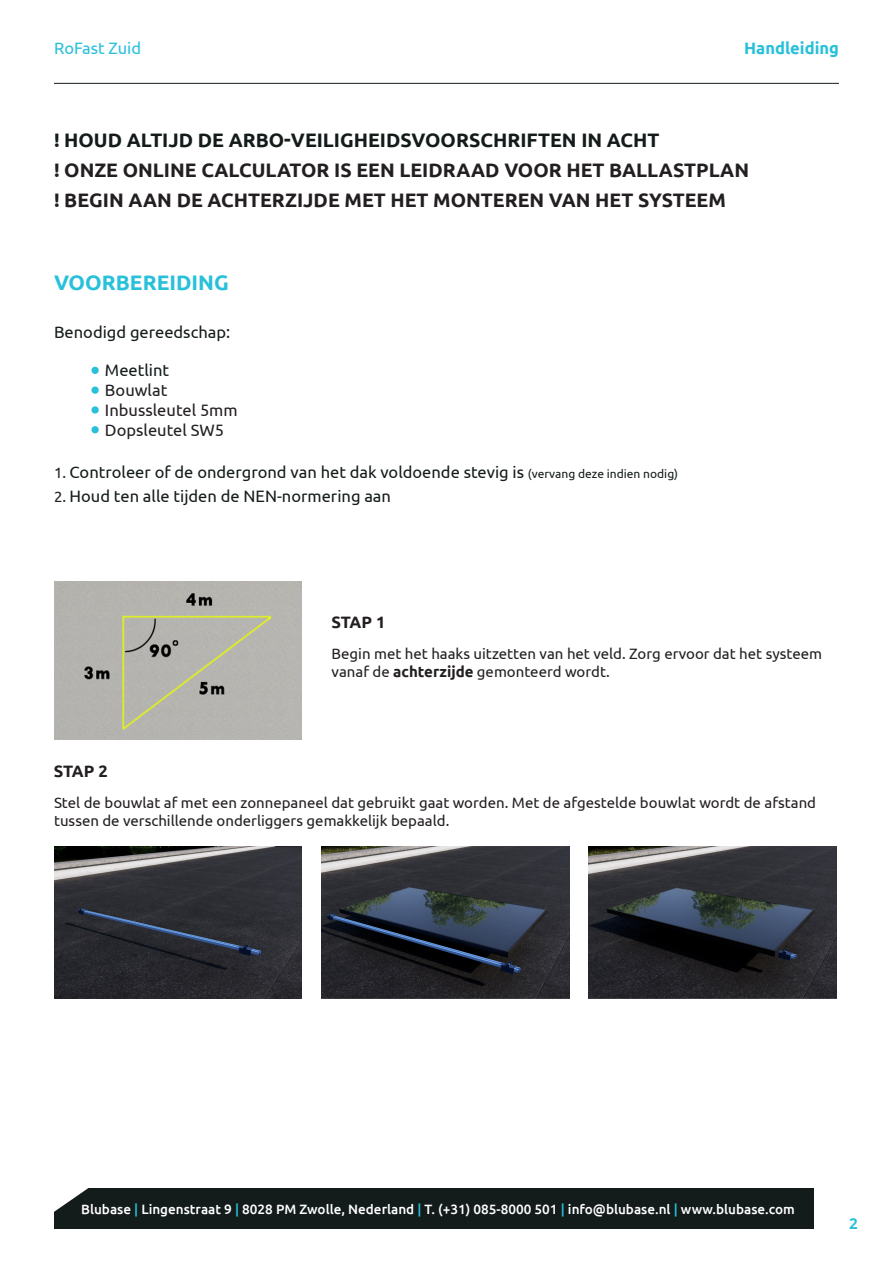
<style>
.page{position:relative;width:893px;height:1263px;background:#fff}
.page>*{position:absolute;margin:0;border:0;box-sizing:border-box;transform-origin:0 0}
.t1{font:700 21px "Ubuntu";color:#29c0da}
.t2{font:700 19.5px "Ubuntu";color:#231f20}
.t3{font:700 19.5px "Ubuntu";color:#141c1b}
.t4{font:16.5px "Ubuntu";color:#141c1b}
.t5{font:16.5px "Ubuntu";color:#231f20}
.t6{font:700 16.5px "Ubuntu";color:#29c0da}
.t7{font:16.5px "Ubuntu";color:#29c0da}
.t8{font:700 16.5px "Ubuntu";letter-spacing:-.02em;color:#231f20}
.t9{font:15px/18px "Ubuntu";color:#231f20}
.t10{font:700 15px "Open Sans";color:#29c0da}
.t11{font:500 13.5px "Ubuntu";color:#fff}
.s1{color:#29c0da}
.s2{font-size:15px;color:#231f20}
.s3{font-size:12px}
.s4{font-weight:700}
</style>
<div class="page">
<hr style="left:54px;top:83px;width:785px;height:1px;background:#141c1b">
<div style="left:54px;top:582px;width:248px;height:157px;background:#b5b4af"></div>
<img style="left:54px;top:846px;width:248px;height:152px">
<img style="left:321px;top:846px;width:248px;height:152px">
<img style="left:588px;top:846px;width:248px;height:152px">
<div style="left:54px;top:1188px;width:759px;height:41px;background:#141c1b"></div>
<svg style="left:54px;top:1188px;width:35px;height:24px"></svg>
<p class="t7" style="left:54px;top:38px;width:89px">RoFast Zuid</p>
<p class="t6" style="left:744px;top:38px;width:96px">Handleiding</p>
<p class="t3" style="left:54px;top:129px;width:607px">! HOUD ALTIJD DE ARBO-VEILIGHEIDSVOORSCHRIFTEN IN ACHT</p>
<p class="t2" style="left:54px;top:159px;width:697px">! ONZE ONLINE CALCULATOR IS EEN LEIDRAAD VOOR HET BALLASTPLAN</p>
<p class="t2" style="left:54px;top:189px;width:673px">! BEGIN AAN DE ACHTERZIJDE MET HET MONTEREN VAN HET SYSTEEM</p>
<p class="t1" style="left:54px;top:270px;width:176px">VOORBEREIDING</p>
<p class="t4" style="left:54px;top:322px;width:178px">Benodigd gereedschap:</p>
<p class="t4" style="left:92px;top:360px;width:79px"><span class="s1">•</span> Meetlint</p>
<p class="t5" style="left:92px;top:380px;width:77px"><span class="s1">•</span> Bouwlat</p>
<p class="t5" style="left:92px;top:400px;width:147px"><span class="s1">•</span> Inbussleutel 5mm</p>
<p class="t5" style="left:92px;top:420px;width:134px"><span class="s1">•</span> Dopsleutel SW5</p>
<p class="t4" style="left:54px;top:462px;width:626px"><span class="s2">1.</span> Controleer of de ondergrond van het dak voldoende stevig is <span class="s3">(vervang deze indien nodig)</span></p>
<p class="t4" style="left:54px;top:486px;width:339px"><span class="s2">2.</span> Houd ten alle tijden de NEN-normering aan</p>
<p class="t8" style="left:54px;top:761px;width:55px">STAP 2</p>
<p class="t8" style="left:332px;top:612px;width:55px">STAP 1</p>
<p class="t9" style="left:332px;top:644px;width:492px">Begin met het haaks uitzetten van het veld. Zorg ervoor dat het systeem vanaf de <span class="s4">achterzijde</span> gemonteerd wordt.</p>
<p class="t9" style="left:54px;top:793px;width:764px">Stel de bouwlat af met een zonnepaneel dat gebruikt gaat worden. Met de afgestelde bouwlat wordt de afstand tussen de verschillende onderliggers gemakkelijk bepaald.</p>
<p class="t11" style="left:81px;top:1200px;width:715px">Blubase <span class="s1">|</span> Lingenstraat 9 <span class="s1">|</span> 8028 PM Zwolle, Nederland <span class="s1">|</span> T. (+31) 085-8000 501 <span class="s1">|</span> info@blubase.nl <span class="s1">|</span> www.blubase.com</p>
<p class="t10" style="left:849px;top:1212px;width:10px">2</p>
</div>
